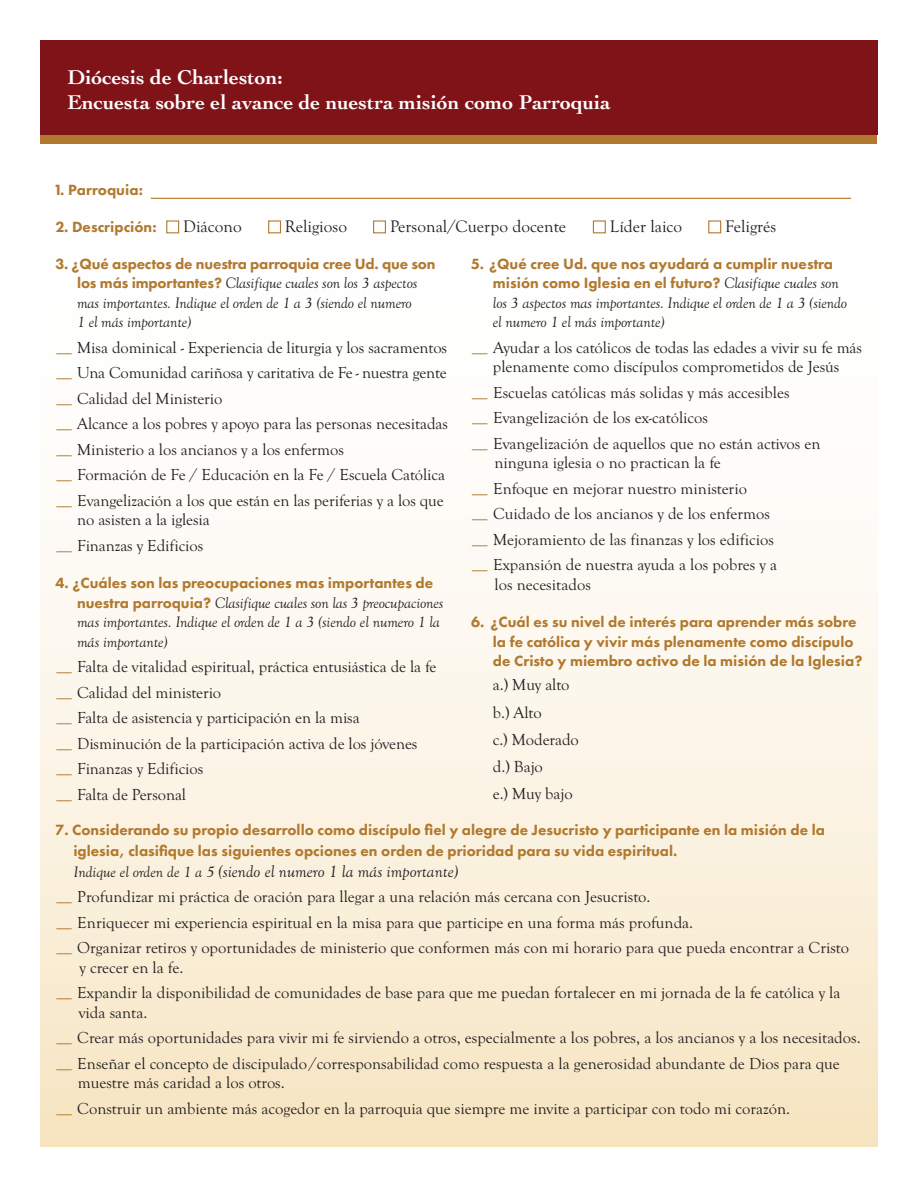
<style>
.page{position:relative;width:918px;height:1188px;background:#fff}
.page>*{position:absolute;margin:0;border:0;box-sizing:border-box;transform-origin:0 0}
.t1{font:700 21px/25.2px "Cochin";color:#fff}
.t2{font:17.25px "Goudy Old Style T";color:#231f20}
.t3{font:italic 17.25px "Goudy Old Style T";color:#231f20}
.t4{font:16.5px/25.5px "Goudy Old Style T";color:#231f20}
.t5{font:italic 15.75px/19.5px "Goudy Old Style T";letter-spacing:-.005em;color:#231f20}
.t6{font:800 15.3px/19.5px "Futura PT";color:#b1792f}
.s1{font-family:"Futura PT";font-weight:800;font-style:normal;font-size:15.3px;color:#b1792f}
.s2{font-family:"Goudy Bookletter 1911";color:#b1792f}
.s3{font-family:"Goudy Old Style T";font-weight:400;font-style:italic;font-size:15.75px;color:#231f20}
.s4{font-size:15.75px}
</style>
<div class="page">
<div style="left:40px;top:203px;width:838px;height:943px;background:linear-gradient(to bottom,#fff,#f8e8c9)"></div>
<div style="left:40px;top:40px;width:837px;height:95px;background:#7f1318"></div>
<div style="left:40px;top:135px;width:837px;height:8px;background:#b1792f"></div>
<hr style="left:151px;top:198px;width:700px;height:1px;background:#b1792f">
<div style="left:166px;top:220px;width:13px;height:13px;border:1px solid #b1792f"></div>
<div style="left:708px;top:220px;width:13px;height:13px;border:1px solid #b1792f"></div>
<div style="left:268px;top:220px;width:13px;height:13px;border:1px solid #b1792f"></div>
<div style="left:373px;top:220px;width:13px;height:13px;border:1px solid #b1792f"></div>
<div style="left:593px;top:220px;width:13px;height:13px;border:1px solid #b1792f"></div>
<p class="t1" style="left:68px;top:64px;width:544px">Diócesis de Charleston:<br>Encuesta sobre el avance de nuestra misión como Parroquia</p>
<p class="t6" style="left:56px;top:181px;width:89px">1. Parroquia:</p>
<p class="t6" style="left:56px;top:219px;width:103px">2. Descripción:</p>
<p class="t2" style="left:183px;top:216px;width:60px">Diácono</p>
<p class="t2" style="left:285px;top:216px;width:64px">Religioso</p>
<p class="t2" style="left:390px;top:216px;width:177px">Personal/Cuerpo docente</p>
<p class="t2" style="left:610px;top:216px;width:74px">Líder laico</p>
<p class="t2" style="left:725px;top:216px;width:53px">Feligrés</p>
<p class="t6" style="left:56px;top:255px;width:382px">3. ¿Qué aspectos de nuestra parroquia cree Ud. que son</p>
<p class="t5" style="left:77px;top:273px;width:342px"><span class="s1">los más importantes?</span> Clasifique cuales son los 3 aspectos mas importantes. Indique el orden de 1 a 3 (siendo el numero<br>1 el más importante)</p>
<p class="t4" style="left:56px;top:334px;width:394px"><span class="s2">_</span> Misa dominical - Experiencia de liturgia y los sacramentos <span class="s2">_</span> Una Comunidad cariñosa y caritativa de Fe - nuestra gente <span class="s2">_</span> Calidad del Ministerio<br><span class="s2">_</span> Alcance a los pobres y apoyo para las personas necesitadas <span class="s2">_</span> Ministerio a los ancianos y a los enfermos<br><span class="s2">_</span>Formación de Fe / Educación en la Fe / Escuela Católica <span class="s2">_</span> Evangelización a los que están en las periferias y a los que</p>
<p class="t4" style="left:56px;top:507px;width:156px;text-indent:22px">no asisten a la iglesia <span class="s2">_</span>Finanzas y Edificios</p>
<p class="t6" style="left:56px;top:575px;width:379px">4. ¿Cuáles son las preocupaciones mas importantes de</p>
<p class="t5" style="left:77px;top:593px;width:368px"><span class="s1">nuestra parroquia?</span> Clasifique cuales son las 3 preocupaciones mas importantes. Indique el orden de 1 a 3 (siendo el numero 1 la más importante)</p>
<p class="t4" style="left:56px;top:654px;width:383px"><span class="s2">_</span>Falta de vitalidad espiritual, práctica entusiástica de la fe <span class="s2">_</span> Calidad del ministerio<br><span class="s2">_</span>Falta de asistencia y participación en la misa<br><span class="s2">_</span> Disminución de la participación activa de los jóvenes <span class="s2">_</span>Finanzas y Edificios<br><span class="s2">_</span>Falta de Personal</p>
<p class="t6" style="left:493px;top:255px;width:347px;text-indent:-22px">5. ¿Qué cree Ud. que nos ayudará a cumplir nuestra misión como Iglesia en el futuro? <span class="s3">Clasifique cuales son</span></p>
<p class="t5" style="left:493px;top:293px;width:356px">los 3 aspectos mas importantes. Indique el orden de 1 a 3 (siendo el numero 1 el más importante)</p>
<p class="t4" style="left:471px;top:337px;width:392px;line-height:19.5px;text-align:center"><span class="s2">_</span> Ayudar a los católicos de todas las edades a vivir su fe más plenamente como discípulos comprometidos de Jesús</p>
<p class="t4" style="left:471px;top:379px;width:351px"><span class="s2">_</span> Escuelas católicas más solidas y más accesibles<br><span class="s2">_</span> Evangelización de los ex-católicos<br><span class="s2">_</span> Evangelización de aquellos que no están activos en</p>
<p class="t4" style="left:471px;top:450px;width:307px;text-indent:23px">ninguna iglesia o no practican la fe<br><span class="s2">_</span> Enfoque en mejorar nuestro ministerio<br><span class="s2">_</span> Cuidado de los ancianos y de los enfermos <span class="s2">_</span> Mejoramiento de las finanzas y los edificios <span class="s2">_</span> Expansión de nuestra ayuda a los pobres y a</p>
<p class="t4" style="left:495px;top:571px;width:98px">los necesitados</p>
<p class="t6" style="left:493px;top:614px;width:371px;text-indent:-22px">6. ¿Cuál es su nivel de interés para aprender más sobre la fe católica y vivir más plenamente como discípulo de Cristo y miembro activo de la misión de la Iglesia?</p>
<p class="t4" style="left:493px;top:671px;width:88px;line-height:27.3px">a.) Muy alto b.) Alto<br>c.) Moderado d.) Bajo<br>e.) Muy bajo</p>
<p class="t6" style="left:73px;top:821px;width:753px;line-height:21px;text-indent:-18px">7. Considerando su propio desarrollo como discípulo fiel y alegre de Jesucristo y participante en la misión de la iglesia, clasifique las siguientes opciones en orden de prioridad para su vida espiritual.</p>
<p class="t3" style="left:73px;top:861px;width:386px"><span class="s4">Indique el orden de 1 a 5</span> (siendo el numero 1 la más importante)</p>
<p class="t4" style="left:56px;top:884px;width:795px"><span class="s2">_</span> Profundizar mi práctica de oración para llegar a una relación más cercana con Jesucristo.<br><span class="s2">_</span> Enriquecer mi experiencia espiritual en la misa para que participe en una forma más profunda.<br><span class="s2">_</span> Organizar retiros y oportunidades de ministerio que conformen más con mi horario para que pueda encontrar a Cristo</p>
<p class="t4" style="left:56px;top:954px;width:786px;text-indent:24px">y crecer en la fe.<br><span class="s2">_</span> Expandir la disponibilidad de comunidades de base para que me puedan fortalecer en mi jornada de la fe católica y la</p>
<p class="t4" style="left:56px;top:999px;width:807px;text-indent:23px">vida santa.<br><span class="s2">_</span> Crear más oportunidades para vivir mi fe sirviendo a otros, especialmente a los pobres, a los ancianos y a los necesitados. <span class="s2">_</span> Enseñar el concepto de discipulado/corresponsabilidad como respuesta a la generosidad abundante de Dios para que</p>
<p class="t4" style="left:56px;top:1070px;width:736px;text-indent:22px">muestre más caridad a los otros.<br><span class="s2">_</span> Construir un ambiente más acogedor en la parroquia que siempre me invite a participar con todo mi corazón.</p>
</div>
